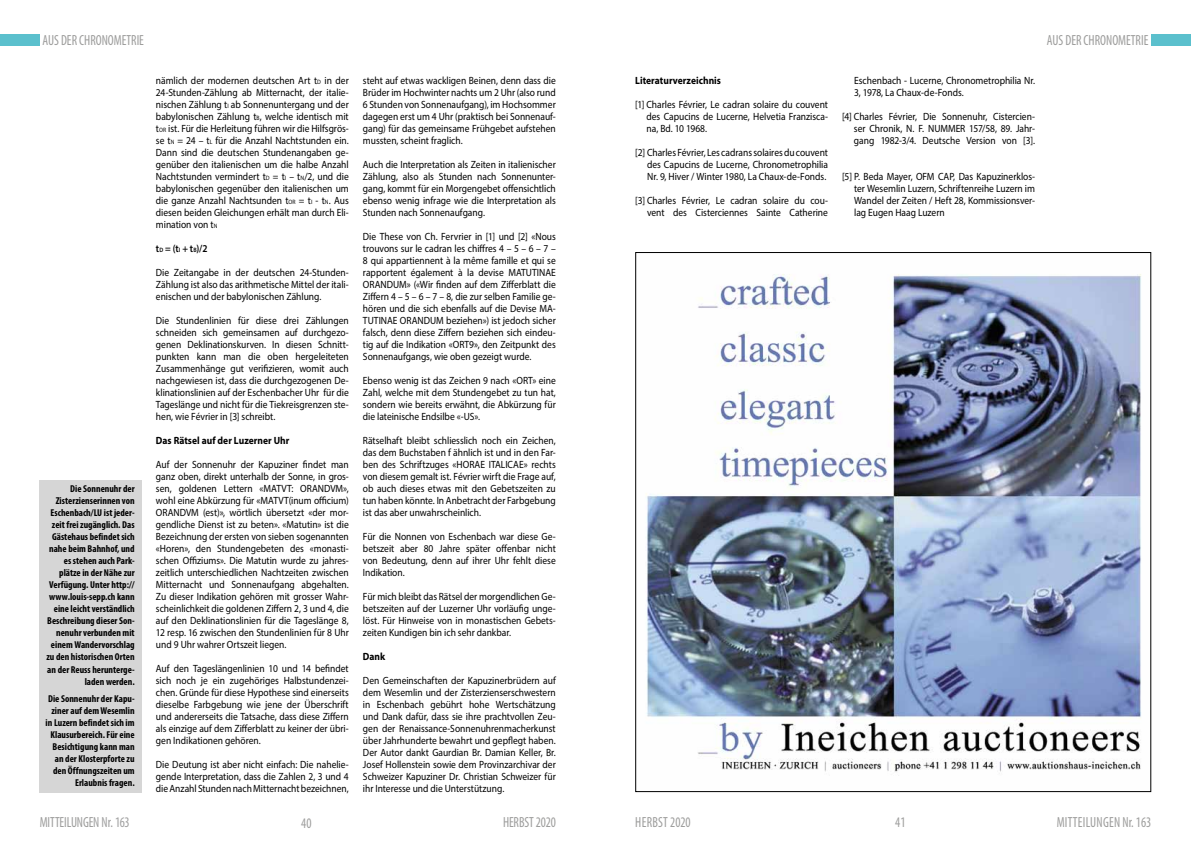
<style>
.page{position:relative;width:1191px;height:842px;background:#fff}
.page>*{position:absolute;margin:0;border:0;box-sizing:border-box;transform-origin:0 0}
.t1{font:condensed 14.7px "Myriad Pro";color:#9d9d9c;scale:.9 1}
.t2{font:condensed 14.7px "Myriad Pro";letter-spacing:.02em;color:#9d9d9c;scale:.9 1}
.t3{font:10.5px/12px "Myriad Pro";color:#000;text-align:justify;scale:.9 1}
.t4{font:700 10.5px "Myriad Pro";letter-spacing:.005em;color:#000;scale:.9 1}
.t5{font:600 10.5px "Myriad Pro";color:#000;scale:.9 1}
.t6{font:700 condensed 10px/12px "Myriad Pro";color:#000;text-align:right}
.s1{font-size:6.3px}
.s2{color:#9f9f9f}
</style>
<div class="page">
<div style="left:0;top:34px;width:40px;height:11px;background:#5bc0cd"></div>
<div style="left:1151px;top:34px;width:40px;height:11px;background:#5bc0cd"></div>
<div style="left:40px;top:480px;width:102px;height:312px;background:#d6d6d6"></div>
<img style="left:646px;top:274px;width:495px;height:502px">
<h1 class="t1" style="left:43px;top:31px;width:114px">AUS DER CHRONOMETRIE</h1>
<h1 class="t1" style="left:1047px;top:31px;width:114px">AUS DER CHRONOMETRIE</h1>
<p class="t6" style="left:46px;top:483px;width:90px">Die Sonnenuhr der<br>Zisterzienserinnen von<br>Eschenbach/LU ist jeder&shy;zeit frei zugänglich. Das<br>Gästehaus befindet sich nahe beim Bahnhof, und es stehen auch Park&shy;plätze in der Nähe zur<br>Verfügung. Unter http:// www.louis-sepp.ch kann eine leicht verständlich<br>Beschreibung dieser Son&shy;nenuhr verbunden mit einem Wandervorschlag zu den historischen Orten an der Reuss herunterge&shy;laden werden.</p>
<p class="t6" style="left:46px;top:693px;width:91px">Die Sonnenuhr der Kapu&shy;ziner auf dem Wesemlin in Luzern befindet sich im<br>Klausurbereich. Für eine<br>Besichtigung kann man an der Klosterpforte zu den Öffnungszeiten um<br>Erlaubnis fragen.</p>
<p class="t3" style="left:156px;top:74px;width:216px">nämlich der modernen deutschen Art t<span class="s1">D</span> in der 24-Stunden-Zählung ab Mitternacht, der italie&shy;nischen Zählung t<span class="s1">I</span> ab Sonnenuntergang und der babylonischen Zählung t<span class="s1">B</span>, welche identisch mit t<span class="s1">OR</span> ist. Für die Herleitung führen wir die Hilfsgrös&shy;se t<span class="s1">N</span> = 24 – t<span class="s1">L</span> für die Anzahl Nachtstunden ein.<br>Dann sind die deutschen Stundenangaben ge&shy;genüber den italienischen um die halbe Anzahl Nachtstunden vermindert t<span class="s1">D</span> = t<span class="s1">I</span> – t<span class="s1">N</span>/2, und die babylonischen gegenüber den italienischen um die ganze Anzahl Nachtsunden t<span class="s1">OR</span> = t<span class="s1">I</span> - t<span class="s1">N</span>. Aus diesen beiden Gleichungen erhält man durch Eli&shy;mination von t<span class="s1">N</span></p>
<p class="t5" style="left:156px;top:242px;width:59px">t<span class="s1">D</span> = (t<span class="s1">I</span> + t<span class="s1">B</span>)/2</p>
<p class="t3" style="left:156px;top:266px;width:216px">Die Zeitangabe in der deutschen 24-Stunden-Zählung ist also das arithmetische Mittel der itali&shy;enischen und der babylonischen Zählung.</p>
<p class="t3" style="left:156px;top:314px;width:216px">Die Stundenlinien für diese drei Zählungen schneiden sich gemeinsamen auf durchgezo&shy;genen Deklinationskurven. In diesen Schnitt&shy;punkten kann man die oben hergeleiteten Zusammenhänge gut verifizieren, womit auch nachgewiesen ist, dass die durchgezogenen De&shy;klinationslinien auf der Eschenbacher Uhr für die Tageslänge und nicht für die Tiekreisgrenzen ste&shy;hen, wie Février in [3] schreibt.</p>
<p class="t4" style="left:156px;top:434px;width:150px">Das Rätsel auf der Luzerner Uhr</p>
<p class="t3" style="left:156px;top:458px;width:216px">Auf der Sonnenuhr der Kapuziner findet man ganz oben, direkt unterhalb der Sonne, in gros&shy;sen, goldenen Lettern «MATVT: ORANDVM», wohl eine Abkürzung für «MATVT(inum officium)<br>ORANDVM (est)», wörtlich übersetzt «der mor&shy;gendliche Dienst ist zu beten». «Matutin» ist die Bezeichnung der ersten von sieben sogenannten «Horen», den Stundengebeten des «monasti&shy;schen Offiziums». Die Matutin wurde zu jahres&shy;zeitlich unterschiedlichen Nachtzeiten zwischen Mitternacht und Sonnenaufgang abgehalten.<br>Zu dieser Indikation gehören mit grosser Wahr&shy;scheinlichkeit die goldenen Ziffern 2, 3 und 4, die auf den Deklinationslinien für die Tageslänge 8, 12 resp. 16 zwischen den Stundenlinien für 8 Uhr und 9 Uhr wahrer Ortszeit liegen.</p>
<p class="t3" style="left:156px;top:662px;width:216px">Auf den Tageslängenlinien 10 und 14 befindet sich noch je ein zugehöriges Halbstundenzei&shy;chen. Gründe für diese Hypothese sind einerseits dieselbe Farbgebung wie jene der Überschrift und andererseits die Tatsache, dass diese Ziffern als einzige auf dem Zifferblatt zu keiner der übri&shy;gen Indikationen gehören.</p>
<p class="t3" style="left:156px;top:758px;width:216px">Die Deutung ist aber nicht einfach: Die nahelie&shy;gende Interpretation, dass die Zahlen 2, 3 und 4 die Anzahl Stunden nach Mitternacht bezeichnen,</p>
<p class="t3" style="left:363px;top:74px;width:216px">steht auf etwas wackligen Beinen, denn dass die Brüder im Hochwinter nachts um 2 Uhr (also rund 6 Stunden von Sonnenaufgang), im Hochsommer dagegen erst um 4 Uhr (praktisch bei Sonnenauf&shy;gang) für das gemeinsame Frühgebet aufstehen mussten, scheint fraglich.</p>
<p class="t3" style="left:363px;top:158px;width:216px">Auch die Interpretation als Zeiten in italienischer Zählung, also als Stunden nach Sonnenunter&shy;gang, kommt für ein Morgengebet offensichtlich ebenso wenig infrage wie die Interpretation als Stunden nach Sonnenaufgang.</p>
<p class="t3" style="left:363px;top:230px;width:216px">Die These von Ch. Fervrier in [1] und [2] «Nous trouvons sur le cadran les chiffres 4 – 5 – 6 – 7 – 8 qui appartiennent à la même famille et qui se rapportent également à la devise MATUTINAE ORANDUM» («Wir finden auf dem Zifferblatt die Ziffern 4 – 5 – 6 – 7 – 8, die zur selben Familie ge&shy;hören und die sich ebenfalls auf die Devise MA-TUTINAE ORANDUM beziehen») ist jedoch sicher falsch, denn diese Ziffern beziehen sich eindeu&shy;tig auf die Indikation «ORT9», den Zeitpunkt des Sonnenaufgangs, wie oben gezeigt wurde.</p>
<p class="t3" style="left:363px;top:374px;width:216px">Ebenso wenig ist das Zeichen 9 nach «ORT» eine Zahl, welche mit dem Stundengebet zu tun hat, sondern wie bereits erwähnt, die Abkürzung für die lateinische Endsilbe «-US».</p>
<p class="t3" style="left:363px;top:434px;width:216px">Rätselhaft bleibt schliesslich noch ein Zeichen, das dem Buchstaben f ähnlich ist und in den Far&shy;ben des Schriftzuges «HORAE ITALICAE» rechts von diesem gemalt ist. Février wirft die Frage auf, ob auch dieses etwas mit den Gebetszeiten zu tun haben könnte. In Anbetracht der Farbgebung ist das aber unwahrscheinlich.</p>
<p class="t3" style="left:363px;top:530px;width:216px">Für die Nonnen von Eschenbach war diese Ge&shy;betszeit aber 80 Jahre später offenbar nicht von Bedeutung, denn auf ihrer Uhr fehlt diese Indikation.</p>
<p class="t3" style="left:363px;top:590px;width:216px">Für mich bleibt das Rätsel der morgendlichen Ge&shy;betszeiten auf der Luzerner Uhr vorläufig unge&shy;löst. Für Hinweise von in monastischen Gebets&shy;zeiten Kundigen bin ich sehr dankbar.</p>
<p class="t4" style="left:363px;top:650px;width:26px">Dank</p>
<p class="t3" style="left:363px;top:674px;width:216px">Den Gemeinschaften der Kapuzinerbrüdern auf dem Wesemlin und der Zisterzienserschwestern in Eschenbach gebührt hohe Wertschätzung und Dank dafür, dass sie ihre prachtvollen Zeu&shy;gen der Renaissance-Sonnenuhrenmacherkunst über Jahrhunderte bewahrt und gepflegt haben.<br>Der Autor dankt Gaurdian Br. Damian Keller, Br.<br>Josef Hollenstein sowie dem Provinzarchivar der Schweizer Kapuziner Dr. Christian Schweizer für ihr Interesse und die Unterstützung.</p>
<p class="t4" style="left:635px;top:74px;width:97px">Literaturverzeichnis</p>
<p class="t3" style="left:646px;top:98px;width:203px;text-indent:-11px">[1] Charles Février, Le cadran solaire du couvent des Capucins de Lucerne, Helvetia Franzisca&shy;na, Bd. 10 1968.</p>
<p class="t3" style="left:647px;top:146px;width:202px;text-indent:-12px">[2] Charles Février, Les cadrans solaires du couvent des Capucins de Lucerne, Chronometrophilia Nr. 9, Hiver / Winter 1980, La Chaux-de-Fonds.</p>
<p class="t3" style="left:635px;top:194px;width:216px;text-align:right">[3] Charles Février, Le cadran solaire du cou&shy;vent des Cisterciennes Sainte Catherine</p>
<p class="t3" style="left:854px;top:74px;width:202px">Eschenbach - Lucerne, Chronometrophilia Nr.<br>3, 1978, La Chaux-de-Fonds.</p>
<p class="t3" style="left:854px;top:110px;width:203px;text-indent:-12px">[4] Charles Février, Die Sonnenuhr, Cistercien&shy;ser Chronik, N. F. NUMMER 157/58, 89. Jahr&shy;gang 1982-3/4. Deutsche Version von [3].</p>
<p class="t3" style="left:854px;top:170px;width:202px;text-indent:-12px">[5] P. Beda Mayer, OFM CAP, Das Kapuzinerklos&shy;ter Wesemlin Luzern, Schriftenreihe Luzern im Wandel der Zeiten / Heft 28, Kommissionsver&shy;lag Eugen Haag Luzern</p>
<h1 class="t1" style="left:40px;top:813px;width:102px">MITTEILUNGE<span class="s2">N Nr. 163</span></h1>
<h1 class="t1" style="left:301px;top:814px;width:13px">40</h1>
<h1 class="t1" style="left:503px;top:813px;width:60px">HERBST 2020</h1>
<h1 class="t2" style="left:635px;top:813px;width:63px">HERBST 2020</h1>
<h1 class="t1" style="left:895px;top:813px;width:13px">41</h1>
<h1 class="t2" style="left:1056px;top:813px;width:107px">MITTEILUNGEN Nr. 163</h1>
</div>
